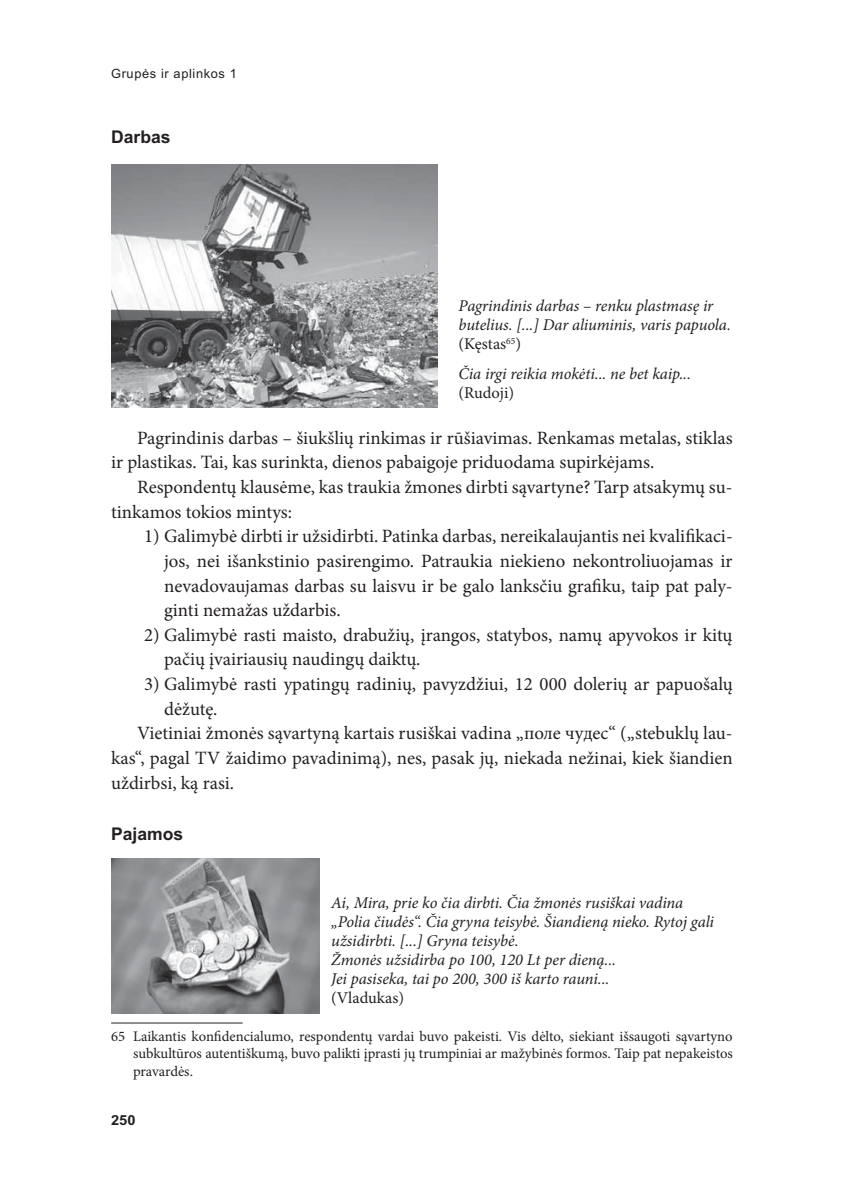
<style>
.page{position:relative;width:844px;height:1190px;background:#fff}
.page>*{position:absolute;margin:0;border:0;box-sizing:border-box;transform-origin:0 0}
.t1{font:18.72px/24.7px "Minion Pro";color:#231f20}
.t2{font:700 17.5px "Arial";color:#231f20}
.t3{font:italic 16.45px/19.2px "Minion Pro";letter-spacing:-.005em;color:#231f20}
.t4{font:16.45px "Minion Pro";color:#231f20}
.t5{font:14.53px/17.7px "Minion Pro";color:#231f20;text-align:justify}
.t6{font:700 13.83px "Arial";color:#231f20;scale:1.05 1}
.t7{font:12.78px "Arial";letter-spacing:.05em;color:#231f20}
.s1{font-style:normal}
.s2{font-style:italic}
</style>
<div class="page">
<img style="left:112px;top:164px;width:325px;height:244px">
<img style="left:111px;top:858px;width:208px;height:155px">
<hr style="left:111px;top:1023px;width:132px;height:1px;background:#231f20">
<p class="t7" style="left:111px;top:66px;width:127px">Grupės ir aplinkos 1</p>
<p class="t2" style="left:111px;top:130px;width:72px">Darbas<sup>65</sup></p>
<p class="t3" style="left:458px;top:297px;width:274px">Pagrindinis darbas – renku plastmasę ir butelius. [...] Dar aliuminis, varis papuola. <span class="s1">(Kęstas</span><sup>65</sup><span class="s1">)</span></p>
<p class="t3" style="left:458px;top:365px;width:234px">Čia irgi reikia mokėti... ne bet kaip...</p>
<p class="t4" style="left:458px;top:386px;width:57px">(Rudoji)</p>
<p class="t1" style="left:111px;top:426px;width:623px;text-indent:26px">Pagrindinis darbas <span class="s2">–</span> šiukšlių rinkimas ir rūšiavimas. Renkamas metalas, stiklas ir plastikas. Tai, kas surinkta, dienos pabaigoje priduodama supirkėjams.</p>
<p class="t1" style="left:111px;top:476px;width:623px;text-indent:26px">Respondentų klausėme, kas traukia žmones dirbti sąvartyne? Tarp atsakymų su&shy;tinkamos tokios mintys:</p>
<p class="t1" style="left:164px;top:525px;width:570px;text-align:justify;text-indent:-20px">1) Galimybė dirbti ir užsidirbti. Patinka darbas, nereikalaujantis nei kvalifikaci&shy;jos, nei išankstinio pasirengimo. Patraukia niekieno nekontroliuojamas ir nevadovaujamas darbas su laisvu ir be galo lanksčiu grafiku, taip pat paly&shy;ginti nemažas uždarbis.</p>
<p class="t1" style="left:164px;top:624px;width:570px;text-indent:-20px">2) Galimybė rasti maisto, drabužių, įrangos, statybos, namų apyvokos ir kitų pačių įvairiausių naudingų daiktų.</p>
<p class="t1" style="left:144px;top:673px;width:590px">3) Galimybė rasti ypatingų radinių, pavyzdžiui, 12 000 dolerių ar papuošalų</p>
<p class="t1" style="left:164px;top:698px;width:55px">dėžutę.</p>
<p class="t1" style="left:137px;top:722px;width:597px">Vietiniai žmonės sąvartyną kartais rusiškai vadina „поле чудеc“ („stebuklų lau-</p>
<p class="t1" style="left:111px;top:747px;width:623px">kas“, pagal TV žaidimo pavadinimą), nes, pasak jų, niekada nežinai, kiek šiandien</p>
<p class="t1" style="left:111px;top:772px;width:124px">uždirbsi, ką rasi.</p>
<p class="t2" style="left:111px;top:828px;width:74px">Pajamos</p>
<p class="t3" style="left:331px;top:894px;width:384px">Ai, Mira, prie ko čia dirbti. Čia žmonės rusiškai vadina „Polia čiudės“. Čia gryna teisybė. Šiandieną nieko. Rytoj gali užsidirbti. [...] Gryna teisybė.<br>Žmonės užsidirba po 100, 120 Lt per dieną...<br>Jei pasiseka, tai po 200, 300 iš karto rauni...</p>
<p class="t4" style="left:331px;top:991px;width:74px">(Vladukas)</p>
<p class="t5" style="left:133px;top:1028px;width:601px;text-indent:-22px">65 Laikantis konfidencialumo, respondentų vardai buvo pakeisti. Vis dėlto, siekiant išsaugoti sąvartyno subkultūros autentiškumą, buvo palikti įprasti jų trumpiniai ar mažybinės formos. Taip pat nepakeistos pravardės.</p>
<p class="t6" style="left:111px;top:1115px;width:25px">250</p>
</div>
